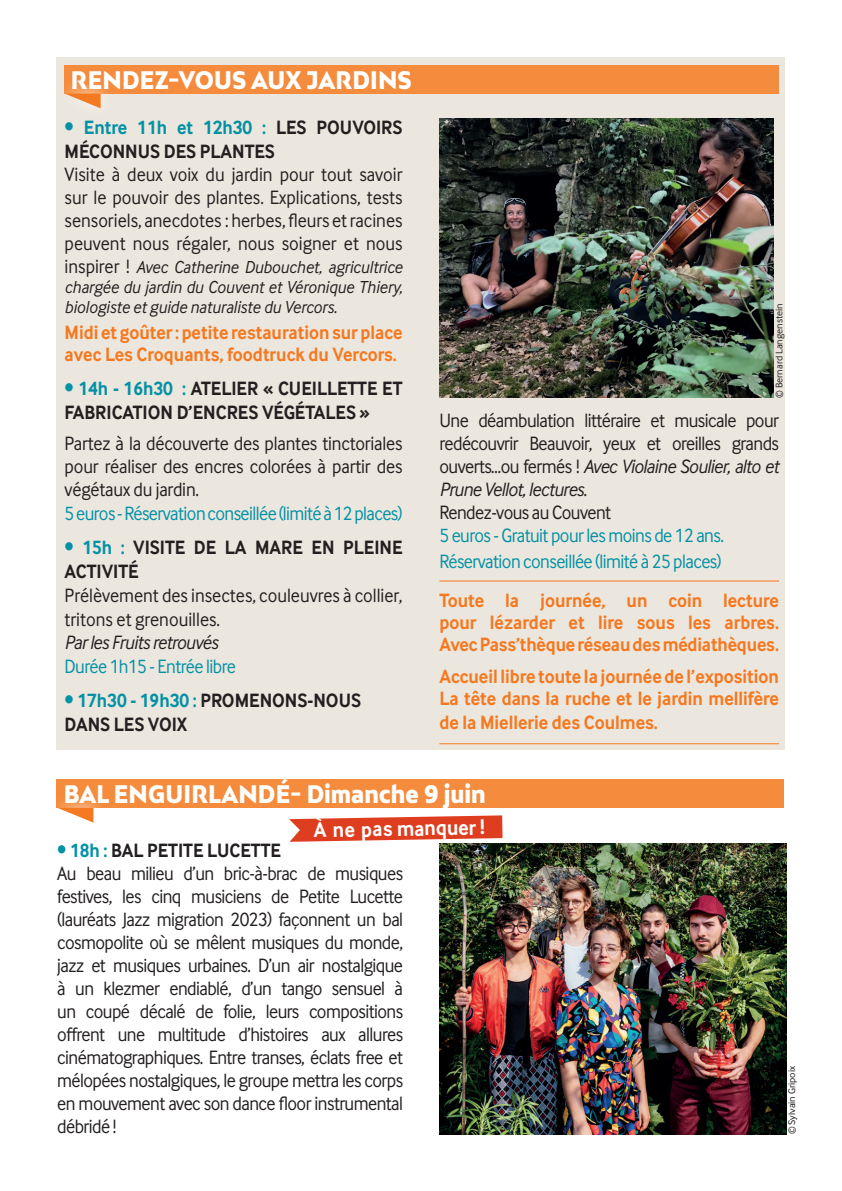
<style>
.page{position:relative;width:842px;height:1191px;background:#fff}
.page>*{position:absolute;margin:0;border:0;box-sizing:border-box;transform-origin:0 0}
.t1{font:900 24px "Bw Mitga";letter-spacing:.01em;color:#fff;scale:.9 1}
.t2{font:700 22px "Inter Face";color:#fff;scale:.9 1}
.t3{font:20px/23px "Inter Face";letter-spacing:-.03em;color:#231f20;text-align:justify;scale:.9 1}
.t4{font:700 20px/22px "Inter Face";color:#f47921;scale:.9 1}
.t5{font:700 20px/24px "Inter Face";color:#231f20;scale:.9 1}
.t6{font:20px/26px "Inter Face";letter-spacing:-.03em;color:#0391a5;scale:.9 1}
.t7{font:20px/24px "Inter Face";color:#231f20;scale:.9 1}
.t8{font:italic 20px "Inter Face";letter-spacing:-.03em;color:#231f20;scale:.9 1}
.t9{font:italic 18px/20px "Inter Face";color:#231f20;text-align:justify;scale:.9 1}
.t10{font:10px "Inter Face";color:#231f20}
.s1{color:#0391a5}
.s2{font-style:normal;font-size:20px}
.s3{font-style:italic}
.s4{font-weight:700;color:#0391a5}
.s5{font-weight:700}
</style>
<div class="page">
<div style="left:57px;top:57px;width:728px;height:692px;background:#ece7de"></div>
<hr style="left:439px;top:580px;width:340px;height:1px;background:#f47921">
<hr style="left:439px;top:743px;width:340px;height:1px;background:#f47921">
<img style="left:439px;top:119px;width:335px;height:278px">
<img style="left:439px;top:843px;width:347px;height:291px">
<div style="left:65px;top:65px;width:714px;height:29px;background:#f58b3c"></div>
<div style="left:54px;top:80px;width:59px;height:40px;background:#fff;opacity:.75"></div>
<svg style="left:65px;top:94px;width:36px;height:14px"></svg>
<div style="left:57px;top:779px;width:727px;height:29px;background:#f58b3c"></div>
<div style="left:47px;top:794px;width:59px;height:40px;background:#fff;opacity:.75"></div>
<svg style="left:57px;top:808px;width:36px;height:14px"></svg>
<svg style="left:289px;top:815px;width:213px;height:27px;background:#e36147"></svg>
<p class="t1" style="left:71px;top:63px;width:380px">RENDEZ-VOUS AUX JARDINS</p>
<p class="t5" style="left:65px;top:115px;width:377px"><span class="s1">• Entre 11h et 12h30 :</span> LES POUVOIRS<br>MÉCONNUS DES PLANTES</p>
<p class="t3" style="left:65px;top:163px;width:377px">Visite à deux voix du jardin pour tout savoir sur le pouvoir des plantes. Explications, tests sensoriels, anecdotes : herbes, fleurs et racines peuvent nous régaler, nous soigner et nous</p>
<p class="t9" style="left:65px;top:257px;width:377px"><span class="s2">inspirer !</span> Avec Catherine Dubouchet, agricultrice chargée du jardin du Couvent et Véronique Thiery, biologiste et guide naturaliste du Vercors.</p>
<p class="t4" style="left:65px;top:321px;width:377px">Midi et goûter : petite restauration sur place avec Les Croquants, foodtruck du Vercors.</p>
<p class="t5" style="left:65px;top:376px;width:377px"><span class="s1">• 14h - 16h30 :</span> ATELIER « CUEILLETTE ET<br>FABRICATION D’ENCRES VÉGÉTALES »</p>
<p class="t3" style="left:65px;top:432px;width:377px">Partez à la découverte des plantes tinctoriales pour réaliser des encres colorées à partir des végétaux du jardin.</p>
<p class="t6" style="left:65px;top:500px;width:377px">5 euros - Réservation conseillée (limité à 12 places)</p>
<p class="t5" style="left:65px;top:535px;width:377px"><span class="s1">• 15h :</span> VISITE DE LA MARE EN PLEINE<br>ACTIVITÉ</p>
<p class="t7" style="left:65px;top:583px;width:377px">Prélèvement des insectes, couleuvres à collier, tritons et grenouilles.</p>
<p class="t8" style="left:65px;top:631px;width:172px">Par les Fruits retrouvés</p>
<p class="t6" style="left:65px;top:653px;width:192px">Durée 1h15 - Entrée libre</p>
<p class="t5" style="left:65px;top:688px;width:331px"><span class="s1">• 17h30 - 19h30 :</span> PROMENONS-NOUS<br>DANS LES VOIX</p>
<p class="t10" style="left:773px;top:398px;width:96px;rotate:-90deg">© Bernard Langenstein</p>
<p class="t3" style="left:439px;top:409px;width:379px">Une déambulation littéraire et musicale pour redécouvrir Beauvoir, yeux et oreilles grands ouverts…ou fermés ! <span class="s3">Avec Violaine Soulier, alto et Prune Vellot, lectures.</span></p>
<p class="t3" style="left:439px;top:501px;width:192px">Rendez-vous au Couvent</p>
<p class="t6" style="left:439px;top:522px;width:318px">5 euros - Gratuit pour les moins de 12 ans.<br>Réservation conseillée (limité à 25 places)</p>
<p class="t4" style="left:439px;top:589px;width:379px;text-align:justify">Toute la journée, un coin lecture pour lézarder et lire sous les arbres.<br>Avec Pass’thèque réseau des médiathèques.</p>
<p class="t4" style="left:439px;top:665px;width:379px">Accueil libre toute la journée de l’exposition<br>La tête dans la ruche et le jardin mellifère</p>
<p class="t4" style="left:439px;top:711px;width:244px">de la Miellerie des Coulmes.</p>
<p class="t1" style="left:64px;top:778px;width:470px">BAL ENGUIRLANDÉ- Dimanche 9 juin</p>
<p class="t2" style="left:314px;top:817px;width:192px;rotate:-1deg">À ne pas manquer !</p>
<p class="t3" style="left:57px;top:838px;width:386px;text-align:left"><span class="s4">• 18h :</span> <span class="s5">BAL PETITE LUCETTE<br></span>Au beau milieu d’un bric-à-brac de musiques festives, les cinq musiciens de Petite Lucette (lauréats Jazz migration 2023) façonnent un bal cosmopolite où se mêlent musiques du monde, jazz et musiques urbaines. D’un air nostalgique à un klezmer endiablé, d’un tango sensuel à un coupé décalé de folie, leurs compositions offrent une multitude d’histoires aux allures cinématographiques. Entre transes, éclats free et mélopées nostalgiques, le groupe mettra les corps en mouvement avec son dance floor instrumental débridé !</p>
<p class="t10" style="left:786px;top:1134px;width:70px;rotate:-90deg">© Sylvain Gripoix</p>
</div>
